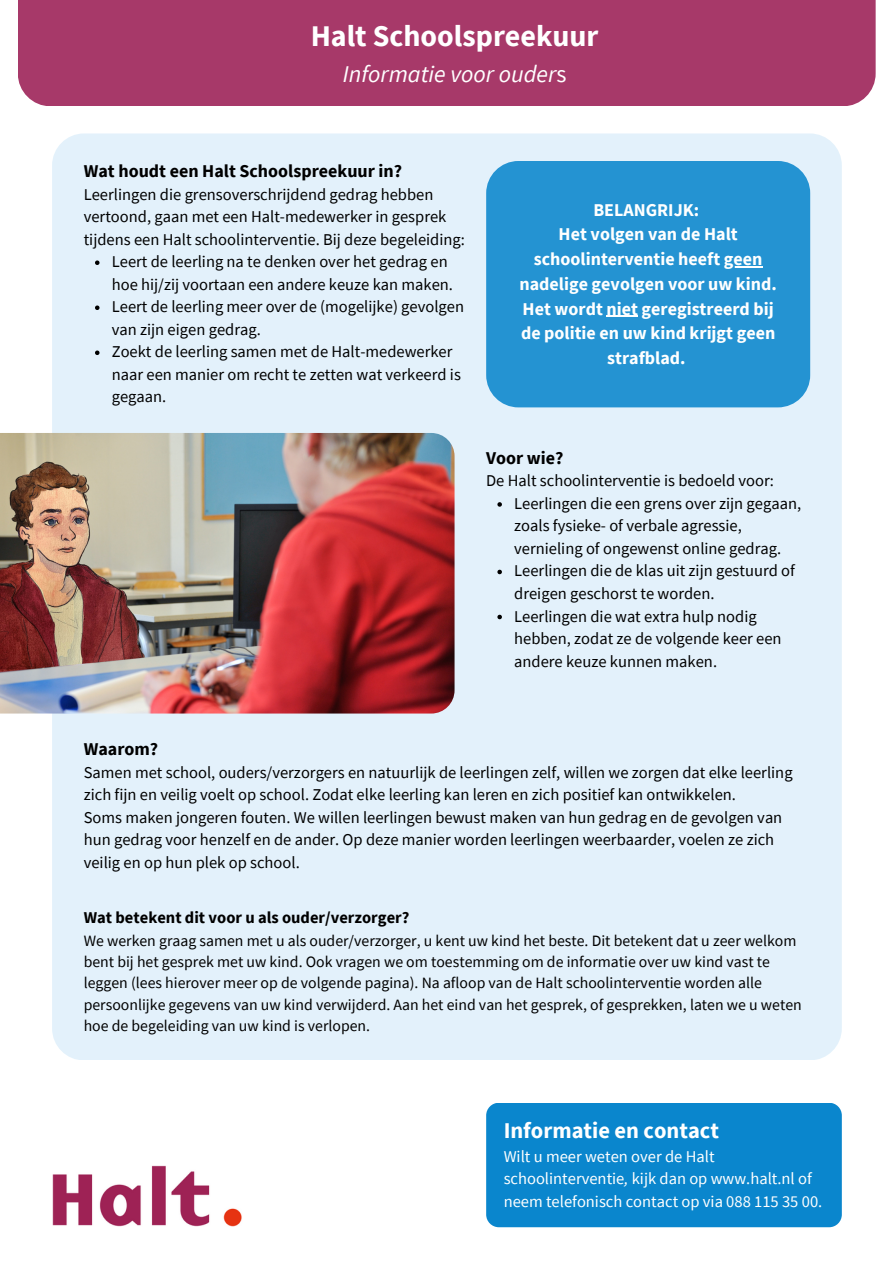
<style>
.page{position:relative;width:893px;height:1264px;background:#fff}
.page>*{position:absolute;margin:0;border:0;box-sizing:border-box;transform-origin:0 0}
.t1{font:700 30px "Source Sans Pro";color:#fff}
.t2{font:italic 24px "Source Sans Pro";color:#fff}
.t3{font:700 22.5px "Source Sans Pro";color:#fff}
.t4{font:700 18px/24.8px "Source Sans Pro";color:#fff;text-align:center}
.t5{font:700 18px "Source Sans Pro";color:#000}
.t6{font:16.5px/22.5px "Source Sans Pro";color:#000}
.t7{font:16.5px/22.5px "Source Sans Pro";color:#fff}
.t8{font:700 16.5px "Source Sans Pro";color:#000}
.t9{font:15.75px/21.3px "Source Sans Pro";color:#000}
.s1{font-style:normal}
.s2{font-style:italic}
</style>
<div class="page">
<div style="left:18px;top:0;width:857px;height:106px;background:#a73969"></div>
<div style="left:52px;top:133px;width:789px;height:927px;background:#e3f1fb;border-radius:32px"></div>
<img style="left:0;top:433px;width:454px;height:280px">
<div style="left:486px;top:161px;width:324px;height:246px;background:#2493d2;border-radius:32px"></div>
<div style="left:486px;top:1102px;width:355px;height:125px;background:#0a86cd;border-radius:13px"></div>
<img style="left:52px;top:1165px;width:190px;height:61px">
<svg style="left:497px;top:502px;width:5px;height:4px"></svg>
<svg style="left:497px;top:569px;width:5px;height:5px"></svg>
<svg style="left:497px;top:614px;width:5px;height:5px"></svg>
<hr style="left:723px;top:266px;width:39px;height:1px;background:#fff">
<hr style="left:606px;top:316px;width:32px;height:1px;background:#fff">
<svg style="left:95px;top:260px;width:4px;height:5px"></svg>
<svg style="left:95px;top:305px;width:4px;height:5px"></svg>
<svg style="left:95px;top:350px;width:4px;height:5px"></svg>
<p class="t1" style="left:310px;top:17px;width:289px">Halt Schoolspreekuur</p>
<p class="t2" style="left:343px;top:59px;width:225px">Informatie voor ouder<span class="s1">s</span></p>
<p class="t5" style="left:84px;top:159px;width:320px">Wat houdt een Halt Schoolspreekuur in?</p>
<p class="t6" style="left:84px;top:182px;width:382px">Leerlingen die grensoverschrijdend gedrag hebben vertoond, gaan met een Halt-medewerker in gesprek tijdens een Halt schoolinterventie. Bij deze begeleiding:</p>
<p class="t6" style="left:112px;top:250px;width:343px">Leert de leerling na te denken over het gedrag en hoe hij/zij voortaan een andere keuze kan maken.</p>
<p class="t6" style="left:112px;top:295px;width:354px">Leert de leerling meer over de (mogelijke) gevolgen van zijn eigen gedrag.</p>
<p class="t6" style="left:112px;top:340px;width:350px">Zoekt de leerling samen met de Halt-medewerker naar een manier om recht te zetten wat verkeerd is gegaan.</p>
<p class="t4" style="left:593px;top:197px;width:107px">BELANGRIJK:</p>
<p class="t4" style="left:519px;top:221px;width:259px">Het volgen van de Halt schoolinterventie heeft geen nadelige gevolgen voor uw kind.<br>Het wordt niet geregistreerd bij de politie en uw kind krijgt geen strafblad.</p>
<p class="t5" style="left:486px;top:446px;width:79px">Voor wie?</p>
<p class="t6" style="left:486px;top:469px;width:289px">De Halt schoolinterventie is bedoeld voor:</p>
<p class="t6" style="left:514px;top:492px;width:288px">Leerlingen die een grens over zijn gegaan, zoals fysieke- of verbale agressie, vernieling of ongewenst online gedrag.</p>
<p class="t6" style="left:514px;top:559px;width:282px">Leerlingen die de klas uit zijn gestuurd of dreigen geschorst te worden.</p>
<p class="t6" style="left:514px;top:604px;width:269px">Leerlingen die wat extra hulp nodig hebben, zodat ze de volgende keer een andere keuze kunnen maken.</p>
<p class="t5" style="left:84px;top:737px;width:76px">Waarom?</p>
<p class="t6" style="left:84px;top:760px;width:710px">Samen met school, ouders/verzorgers en natuurlijk de leerlingen zelf, willen we zorgen dat elke leerling zich fijn en veilig voelt op school. Zodat elke leerling kan leren en zich positief kan ontwikkelen.</p>
<p class="t6" style="left:84px;top:805px;width:700px">Soms maken jongeren fouten. We willen leerlingen bewust maken van hun gedrag en de gevolgen van hun gedrag voor henzelf en de ander. Op deze manier worden leerlingen weerbaarder, voelen ze zich veilig en op hun plek op school.</p>
<p class="t8" style="left:84px;top:906px;width:327px">Wat betekent dit voor u als ouder/verzorger?</p>
<p class="t9" style="left:84px;top:929px;width:719px">We werken graag samen met u als ouder/verzorger, u kent uw kind het beste. Dit betekent dat u zeer welkom bent bij het gesprek met uw kind. Ook vragen we om toestemming om de informatie over uw kind vast te leggen (lees hierover meer op de volgende pagina). Na afloop van de Halt schoolinterventie worden alle persoonlijke gegevens van uw kind verwijderd. Aan het eind van het gesprek, of gesprekken, laten we u weten hoe de begeleiding van uw kind is verlopen.</p>
<p class="t3" style="left:503px;top:1116px;width:217px">Informatie en contact</p>
<p class="t7" style="left:503px;top:1144px;width:320px">Wilt u meer weten over de Halt schoolinterventie<span class="s2">,</span> kijk dan op www.halt.nl of neem telefonisch contact op via 088 115 35 00.</p>
</div>
